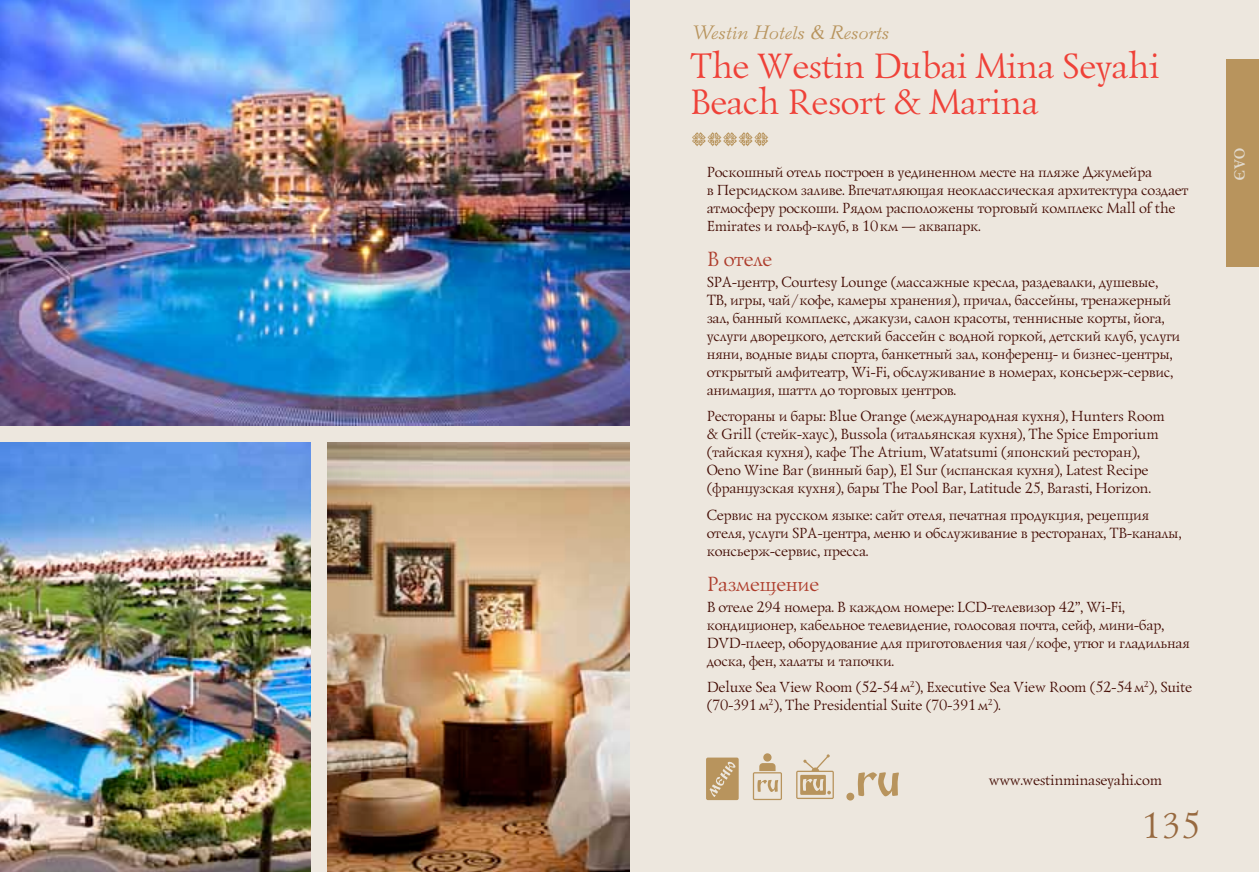
<style>
.page{position:relative;width:1259px;height:872px;background:#fff}
.page>*{position:absolute;margin:0;border:0;box-sizing:border-box;transform-origin:0 0}
.t1{font:36px/36px "Lazurski C";color:#ef4138}
.t2{font:36px "Lazurski C";color:#97693f}
.t3{font:21px "Lazurski C";color:#ad3c2b}
.t4{font:italic 19.5px "Bazhanov C";color:#b8945d}
.t5{font:15px/18px "Lazurski C";color:#410901}
.t6{font:700 15px "Lazurski C";color:#e1d9cc}
</style>
<div class="page">
<div style="left:0;top:0;width:629px;height:872px;background:#ede7de"></div>
<div style="left:629px;top:0;width:630px;height:872px;background:#ede7de"></div>
<svg style="left:692px;top:132px;width:76px;height:14px"></svg>
<div style="left:1226px;top:60px;width:33px;height:207px;background:#b8945d"></div>
<img style="left:327px;top:442px;width:302px;height:430px">
<img style="left:0;top:0;width:629px;height:425px">
<img style="left:0;top:442px;width:310px;height:430px">
<div style="left:763px;top:753px;width:8px;height:8px;background:#b8945d;border-radius:50%"></div>
<svg style="left:753px;top:763px;width:29px;height:37px"></svg>
<svg style="left:858px;top:772px;width:41px;height:24px"></svg>
<div style="left:846px;top:792px;width:8px;height:8px;background:#b8945d;border-radius:50%"></div>
<svg style="left:706px;top:757px;width:32px;height:43px"></svg>
<svg style="left:796px;top:754px;width:38px;height:45px"></svg>
<h3 class="t4" style="left:692px;top:21px;width:199px">Westin Hotels &amp; Resorts</h3>
<h1 class="t1" style="left:688px;top:48px;width:470px">The Westin Dubai Mina Seyahi<br>Beach Resort &amp; Marina</h1>
<p class="t5" style="left:706px;top:163px;width:483px">Роскошный отель построен в уединенном месте на пляже Джумейра<br>в Персидском заливе. Впечатляющая неоклассическая архитектура создает атмосферу роскоши. Рядом расположены торговый комплекс Mall of the Emirates и гольф-клуб, в 10км — аквапарк.</p>
<h2 class="t3" style="left:706px;top:246px;width:66px">В отеле</h2>
<p class="t5" style="left:706px;top:273px;width:475px">SPA-центр, Courtesy Lounge (массажные кресла, раздевалки, душевые, ТВ, игры, чай/кофе, камеры хранения), причал, бассейны, тренажерный зал, банный комплекс, джакузи, салон красоты, теннисные корты, йога, услуги дворецкого, детский бассейн с водной горкой, детский клуб, услуги няни, водные виды спорта, банкетный зал, конференц- и бизнес-центры, открытый амфитеатр, Wi-Fi, обслуживание в номерах, консьерж-сервис, анимация, шаттл до торговых центров.</p>
<p class="t5" style="left:706px;top:407px;width:459px">Рестораны и бары: Blue Orange (международная кухня), Hunters Room &amp; Grill (стейк-хаус), Bussola (итальянская кухня), The Spice Emporium (тайская кухня), кафе The Atrium, Watatsumi (японский ресторан), Oeno Wine Bar (винный бар), El Sur (испанская кухня), Latest Recipe (французская кухня), бары The Pool Bar, Latitude 25, Barasti, Horizon.</p>
<p class="t5" style="left:706px;top:506px;width:476px">Сервис на русском языке: сайт отеля, печатная продукция, рецепция отеля, услуги SPA-центра, меню и обслуживание в ресторанах, ТВ-каналы, консьерж-сервис, пресса.</p>
<h2 class="t3" style="left:706px;top:571px;width:113px">Размещение</h2>
<p class="t5" style="left:706px;top:598px;width:484px">В отеле 294 номера. В каждом номере: LCD-телевизор 42’’, Wi-Fi, кондиционер, кабельное телевидение, голосовая почта, сейф, мини-бар, DVD-плеер, оборудование для приготовления чая/кофе, утюг и гладильная доска, фен, халаты и тапочки.</p>
<p class="t5" style="left:706px;top:678px;width:486px">Deluxe Sea View Room (52‑54м<sup>2</sup>), Executive Sea View Room (52‑54м<sup>2</sup>), Suite (70‑391м<sup>2</sup>), The Presidential Suite (70‑391м<sup>2</sup>).</p>
<p class="t5" style="left:988px;top:771px;width:175px">www.westinminaseyahi.com</p>
<h1 class="t2" style="left:1140px;top:805px;width:59px">135</h1>
<p class="t6" style="left:1248px;top:147px;width:34px;rotate:90deg">ОАЭ</p>
</div>
